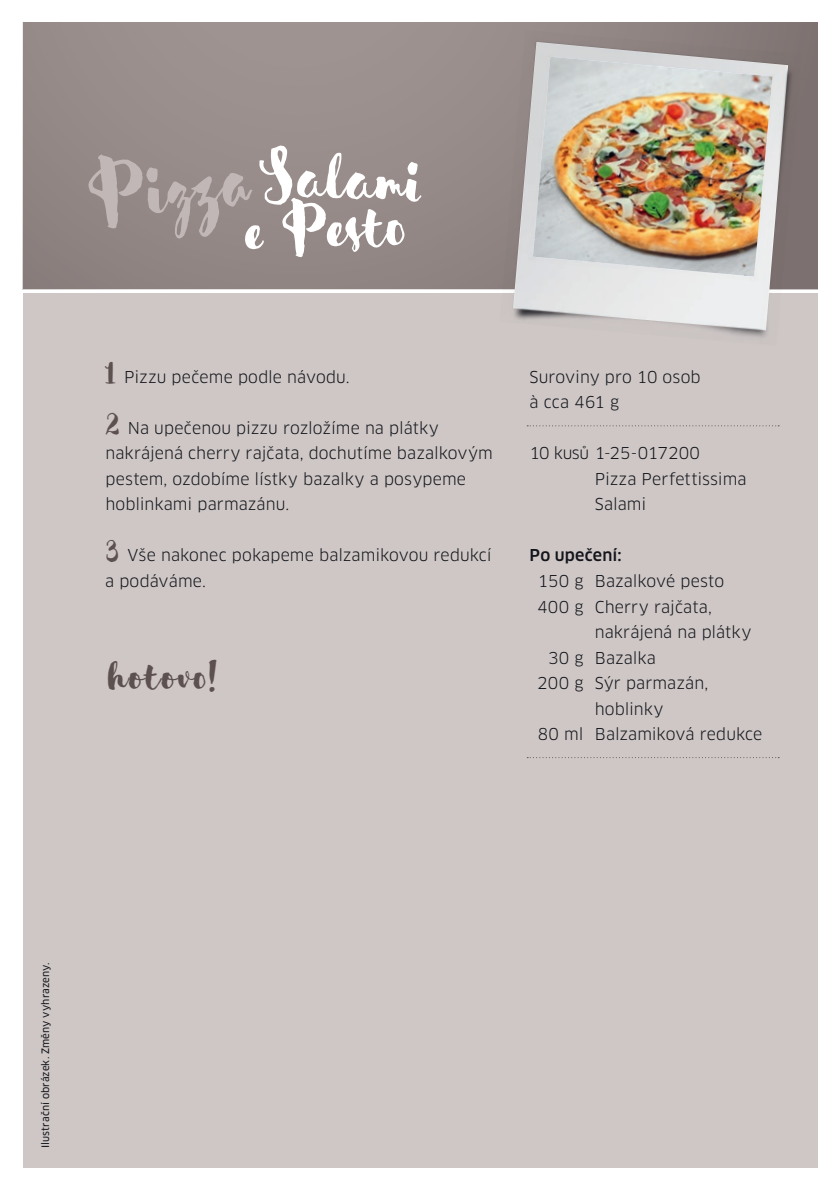
<style>
.page{position:relative;width:840px;height:1191px;background:#fff}
.page>*{position:absolute;margin:0;border:0;box-sizing:border-box;transform-origin:0 0}
.Headline_H5{font:92.8px "Sensa Brush Fill";color:#c0b7b6}
.Headline_H5-2{font:79.4px "Sensa Brush Fill";color:#fff}
.Headline_H5-3{font:73.8px "Sensa Brush Fill";color:#fff}
.Einleitung_Fließtext{font:48px "Sensa Brush Fill";letter-spacing:.04em;color:#5d5150}
.Einleitung_Fließtext-2{font:16px/25.6px "Clan Pro";letter-spacing:.005em;color:#13151b}
.Aufzählung_pos{font:16px/25.6px "Clan Pro";color:#13151b}
.Aufzählung_pos-2{font:500 16px "Clan Pro";letter-spacing:.01em;color:#13151b}
.Produktname{font:10px "Clan Pro News";letter-spacing:.005em;color:#13151b}
.s1{font-family:"Sensa Brush Fill";font-size:32px;color:#5d5150}
</style>
<div class="page">
<div style="left:23px;top:23px;width:793px;height:266px;background:#968b89"></div>
<div style="left:23px;top:293px;width:793px;height:875px;background:#cec7c6"></div>
<img style="left:499px;top:30px;width:302px;height:308px">
<img style="left:512px;top:42px;width:275px;height:288px">
<img style="left:532px;top:57px;width:240px;height:219px">
<svg style="left:527px;top:425px;width:251px;height:1px"></svg>
<svg style="left:527px;top:757px;width:251px;height:1px"></svg>
<p class="Headline_H5" style="left:82px;top:139px;width:165px;rotate:-6deg">Pizza</p>
<p class="Headline_H5-2" style="left:257px;top:127px;width:168px;rotate:2deg">Salami</p>
<p class="Headline_H5-3" style="left:243px;top:186px;width:165px;rotate:-2deg">e Pesto</p>
<p class="Einleitung_Fließtext-2" style="left:104px;top:364px;width:247px"><span class="s1">1</span> Pizzu pečeme podle návodu.</p>
<p class="Einleitung_Fließtext-2" style="left:105px;top:415px;width:389px"><span class="s1">2</span> Na upečenou pizzu rozložíme na plátky nakrájená cherry rajčata, dochutíme bazalkovým pestem, ozdobíme lístky bazalky a posypeme hoblinkami parmazánu.</p>
<p class="Einleitung_Fließtext-2" style="left:105px;top:543px;width:388px"><span class="s1">3</span> Vše nakonec pokapeme balzamikovou redukcí a podáváme.</p>
<p class="Einleitung_Fließtext" style="left:108px;top:646px;width:114px">hotovo!</p>
<p class="Aufzählung_pos" style="left:529px;top:364px;width:172px">Suroviny pro 10 osob à cca 461 g</p>
<p class="Aufzählung_pos" style="left:594px;top:441px;width:153px;text-indent:-65px">10 kusů 1-25-017200<br>Pizza Perfettissima<br>Salami</p>
<p class="Aufzählung_pos-2" style="left:529px;top:546px;width:93px">Po upečení:</p>
<p class="Aufzählung_pos" style="left:537px;top:568px;width:188px">150 g Bazalkové pesto</p>
<p class="Aufzählung_pos" style="left:536px;top:594px;width:176px">400 g Cherry rajčata,</p>
<p class="Aufzählung_pos" style="left:594px;top:619px;width:158px">nakrájená na plátky</p>
<p class="Aufzählung_pos" style="left:547px;top:645px;width:109px">30 g Bazalka</p>
<p class="Aufzählung_pos" style="left:537px;top:670px;width:172px">200 g Sýr parmazán,</p>
<p class="Aufzählung_pos" style="left:594px;top:696px;width:70px">hoblinky</p>
<p class="Aufzählung_pos" style="left:537px;top:721px;width:226px">80 ml Balzamiková redukce</p>
<p class="Produktname" style="left:39px;top:1147px;width:187px;rotate:-90deg">Ilustrační obrázek. Změny vyhrazeny.</p>
</div>
